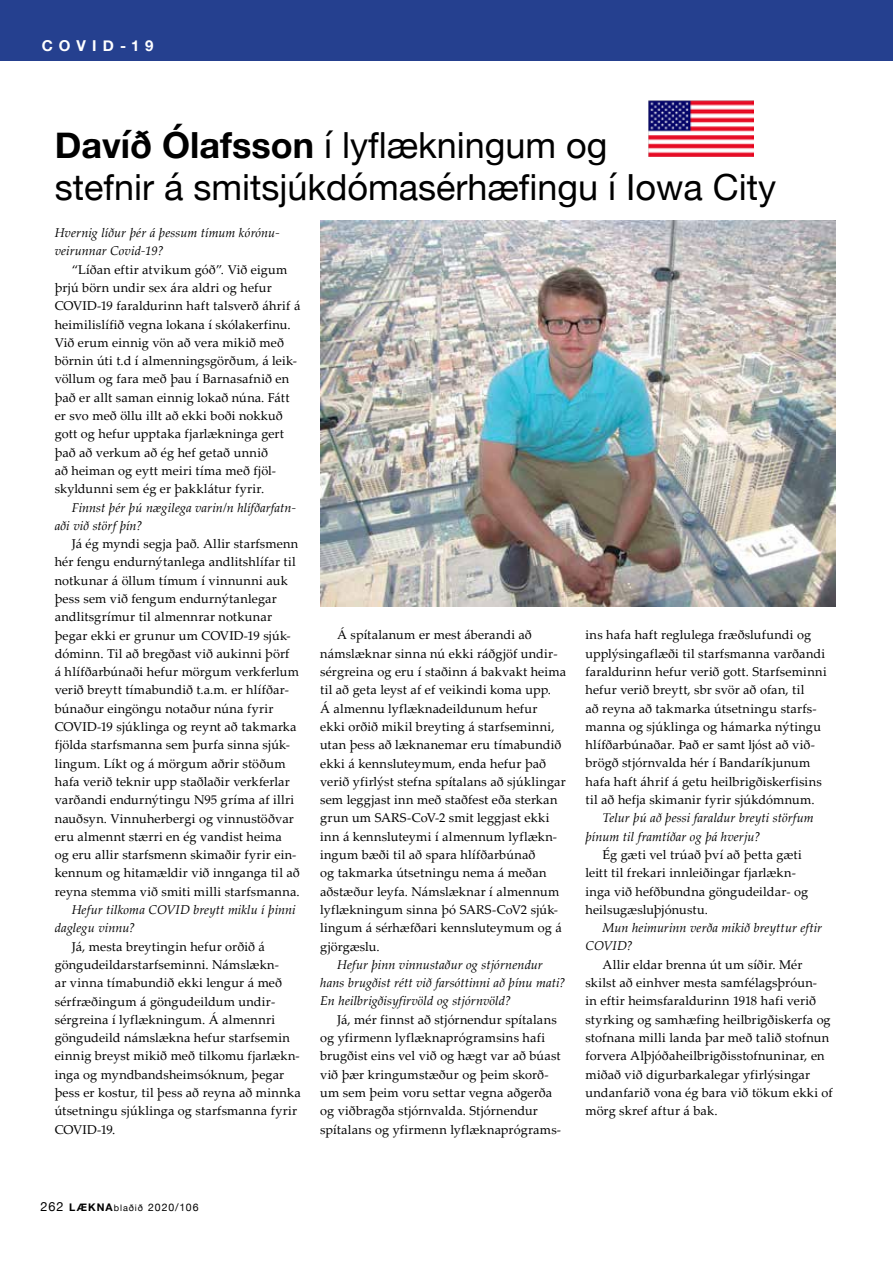
<style>
.page{position:relative;width:893px;height:1263px;background:#fff}
.page>*{position:absolute;margin:0;border:0;box-sizing:border-box;transform-origin:0 0}
.t1{font:36px/42px "Helvetica Neue";color:#000}
.t2{font:700 15px "Helvetica Neue";letter-spacing:.405em;color:#fff}
.t3{font:12.75px/18.3px "Palatino Linotype";letter-spacing:.015em;color:#000}
.t4{font:italic 12.75px/18.3px "Palatino Linotype";letter-spacing:.005em;color:#000}
.t5{font:10.5px "Helvetica Neue";letter-spacing:.08em;color:#000}
.s1{font-weight:700}
.s2{font-size:12.75px}
.s3{font-size:9px}
</style>
<div class="page">
<div style="left:0;top:0;width:893px;height:60px;background:#25408f"></div>
<img style="left:648px;top:101px;width:105px;height:56px">
<img style="left:320px;top:220px;width:516px;height:387px">
<p class="t2" style="left:42px;top:34px;width:113px">COVID-19</p>
<h1 class="t1" style="left:55px;top:126px;width:723px"><span class="s1">Davíð Ólafsson</span> í lyflækningum og<br>stefnir á smitsjúkdómasérhæfingu í Iowa City</h1>
<p class="t4" style="left:55px;top:223px;width:226px">Hvernig líður þér á þessum tímum kórónu&shy;veirunnar Covid-19?</p>
<p class="t3" style="left:55px;top:260px;width:247px;text-indent:17px">“Líðan eftir atvikum góð”. Við eigum þrjú börn undir sex ára aldri og hefur COVID-19 faraldurinn haft talsverð áhrif á heimilislífið vegna lokana í skólakerfinu.<br>Við erum einnig vön að vera mikið með börnin úti t.d í almenningsgörðum, á leik&shy;völlum og fara með þau í Barnasafnið en það er allt saman einnig lokað núna. Fátt er svo með öllu illt að ekki boði nokkuð gott og hefur upptaka fjarlækninga gert það að verkum að ég hef getað unnið<br>að heiman og eytt meiri tíma með fjöl&shy;skyldunni sem ég er þakklátur fyrir.</p>
<p class="t4" style="left:55px;top:497px;width:243px;text-indent:17px">Finnst þér þú nægilega varin/n hlífðarfatn&shy;aði við störf þín?</p>
<p class="t3" style="left:55px;top:534px;width:247px;text-indent:17px">Já ég myndi segja það. Allir starfsmenn hér fengu endurnýtanlega andlitshlífar til notkunar á öllum tímum í vinnunni auk þess sem við fengum endurnýtanlegar andlitsgrímur til almennrar notkunar þegar ekki er grunur um COVID-19 sjúk&shy;dóminn. Til að bregðast við aukinni þörf<br>á hlífðarbúnaði hefur mörgum verkferlum verið breytt tímabundið t.a.m. er hlífðar&shy;búnaður eingöngu notaður núna fyrir COVID-19 sjúklinga og reynt að takmarka fjölda starfsmanna sem þurfa sinna sjúk&shy;lingum. Líkt og á mörgum aðrir stöðum hafa verið teknir upp staðlaðir verkferlar varðandi endurnýtingu N95 gríma af illri nauðsyn. Vinnuherbergi og vinnustöðvar eru almennt stærri en ég vandist heima<br>og eru allir starfsmenn skimaðir fyrir ein&shy;kennum og hitamældir við innganga til að reyna stemma við smiti milli starfsmanna.</p>
<p class="t4" style="left:55px;top:900px;width:242px;text-indent:17px">Hefur tilkoma COVID breytt miklu í þinni daglegu vinnu?</p>
<p class="t3" style="left:55px;top:937px;width:248px;text-indent:17px">Já, mesta breytingin hefur orðið á göngudeildarstarfseminni. Námslækn-<br>ar vinna tímabundið ekki lengur á með sérfræðingum á göngudeildum undir&shy;sérgreina í lyflækningum. Á almennri göngudeild námslækna hefur starfsemin einnig breyst mikið með tilkomu fjarlækn&shy;inga og myndbandsheimsóknum, þegar þess er kostur, til þess að reyna að minnka útsetningu sjúklinga og starfsmanna fyrir COVID-19.</p>
<p class="t3" style="left:320px;top:625px;width:248px;text-indent:17px">Á spítalanum er mest áberandi að námslæknar sinna nú ekki ráðgjöf undir&shy;sérgreina og eru í staðinn á bakvakt heima til að geta leyst af ef veikindi koma upp.<br>Á almennu lyflæknadeildunum hefur<br>ekki orðið mikil breyting á starfseminni, utan þess að læknanemar eru tímabundið ekki á kennsluteymum, enda hefur það verið yfirlýst stefna spítalans að sjúklingar sem leggjast inn með staðfest eða sterkan grun um SARS-CoV-2 smit leggjast ekki inn á kennsluteymi í almennum lyflækn&shy;ingum bæði til að spara hlífðarbúnað<br>og takmarka útsetningu nema á meðan aðstæður leyfa. Námslæknar í almennum lyflækningum sinna þó SARS-CoV2 sjúk&shy;lingum á sérhæfðari kennsluteymum og á gjörgæslu.</p>
<p class="t4" style="left:320px;top:955px;width:247px;text-indent:17px">Hefur þinn vinnustaður og stjórnendur hans brugðist rétt við farsóttinni að þínu mati?<br>En heilbrigðisyfirvöld og stjórnvöld?</p>
<p class="t3" style="left:320px;top:1010px;width:243px;text-indent:17px">Já, mér finnst að stjórnendur spítalans og yfirmenn lyflæknaprógramsins hafi brugðist eins vel við og hægt var að búast við þær kringumstæður og þeim skorð&shy;um sem þeim voru settar vegna aðgerða og viðbragða stjórnvalda. Stjórnendur spítalans og yfirmenn lyflæknaprógrams-</p>
<p class="t3" style="left:585px;top:625px;width:243px">ins hafa haft reglulega fræðslufundi og upplýsingaflæði til starfsmanna varðandi faraldurinn hefur verið gott. Starfseminni hefur verið breytt, sbr svör að ofan, til<br>að reyna að takmarka útsetningu starfs&shy;manna og sjúklinga og hámarka nýtingu hlífðarbúnaðar. Það er samt ljóst að við&shy;brögð stjórnvalda hér í Bandaríkjunum hafa haft áhrif á getu heilbrigðiskerfisins til að hefja skimanir fyrir sjúkdómnum.</p>
<p class="t4" style="left:585px;top:808px;width:230px;text-indent:17px">Telur þú að þessi faraldur breyti störfum þínum til framtíðar og þá hverju?</p>
<p class="t3" style="left:585px;top:845px;width:224px;text-indent:17px">Ég gæti vel trúað því að þetta gæti leitt til frekari innleiðingar fjarlækn&shy;inga við hefðbundna göngudeildar- og heilsugæsluþjónustu.</p>
<p class="t4" style="left:585px;top:918px;width:238px;text-indent:17px">Mun heimurinn verða mikið breyttur eftir<br>COVID?</p>
<p class="t3" style="left:585px;top:955px;width:249px;text-indent:17px">Allir eldar brenna út um síðir. Mér skilst að einhver mesta samfélagsþróun-<br>in eftir heimsfaraldurinn 1918 hafi verið styrking og samhæfing heilbrigðiskerfa og stofnana milli landa þar með talið stofnun forvera Alþjóðaheilbrigðisstofnuninar, en miðað við digurbarkalegar yfirlýsingar undanfarið vona ég bara við tökum ekki of mörg skref aftur á bak.</p>
<p class="t5" style="left:40px;top:1200px;width:160px"><span class="s2">262</span> <span class="s1">LÆKNA</span><span class="s3">blaðið</span> 2020/106</p>
</div>
